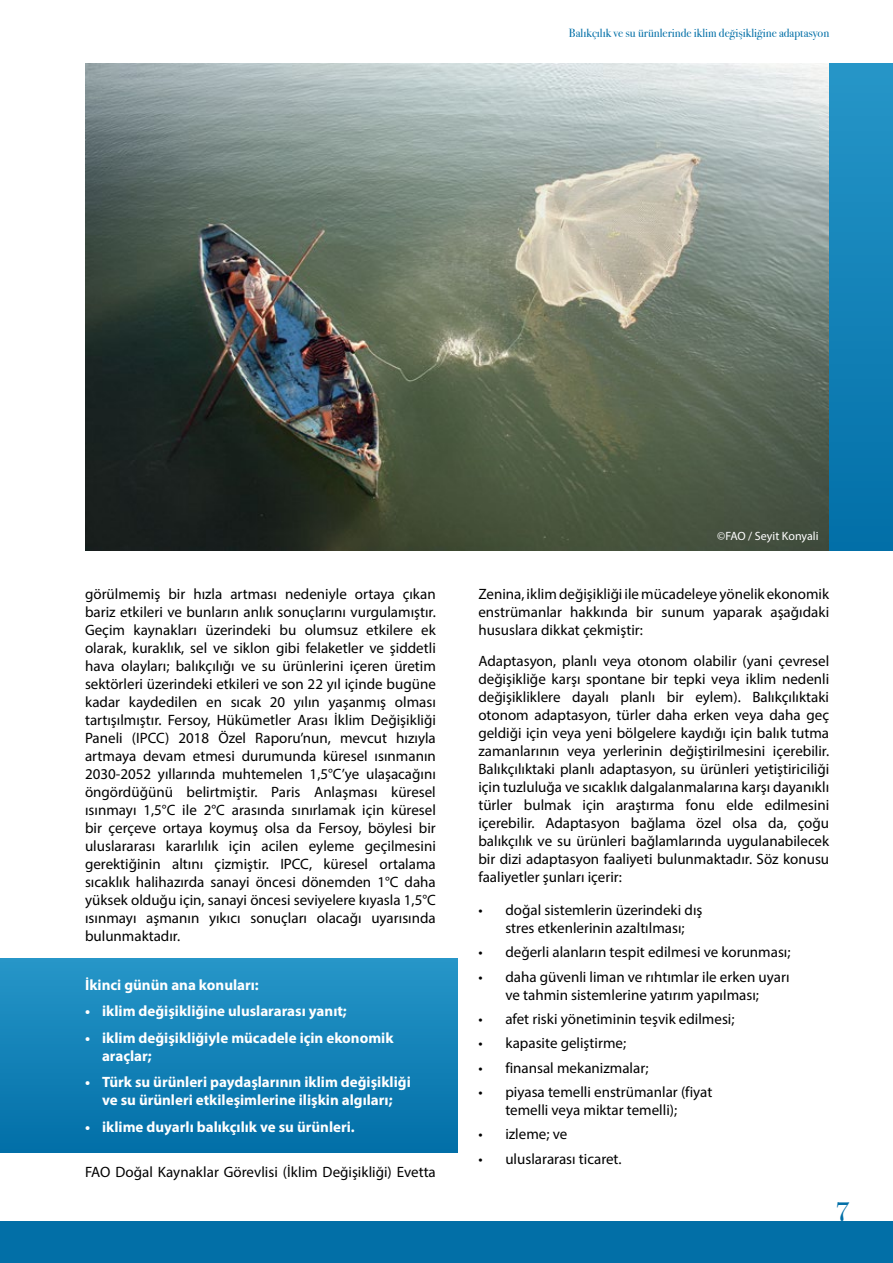
<style>
.page{position:relative;width:893px;height:1263px;background:#fff}
.page>*{position:absolute;margin:0;border:0;box-sizing:border-box;transform-origin:0 0}
.t1{font:27px "Bodoni Svty Two ITCTT";color:#026fa7}
.t2{font:15px/18px "Myriad Pro";color:#000;text-align:justify}
.t3{font:700 15px/18px "Myriad Pro";color:#fff}
.t4{font:12px "Bodoni Svty Two ITCTT";color:#026fa7}
.t5{font:12px "Myriad Pro";color:#fff}
</style>
<div class="page">
<div style="left:0;top:1221px;width:893px;height:42px;background:#026fa7"></div>
<div style="left:0;top:959px;width:457px;height:193px;background:linear-gradient(to bottom,#2696c8,#026fa7)"></div>
<img style="left:85px;top:64px;width:744px;height:486px">
<div style="left:829px;top:64px;width:64px;height:487px;background:linear-gradient(to bottom,#2696c8,#016fa7)"></div>
<p class="t4" style="left:569px;top:23px;width:262px">Balıkçılık ve su ürünlerinde iklim değişikliğine adaptasyon</p>
<p class="t2" style="left:85px;top:585px;width:352px">görülmemiş bir hızla artması nedeniyle ortaya çıkan bariz etkileri ve bunların anlık sonuçlarını vurgulamıştır.<br>Geçim kaynakları üzerindeki bu olumsuz etkilere ek olarak, kuraklık, sel ve siklon gibi felaketler ve şiddetli hava olayları; balıkçılığı ve su ürünlerini içeren üretim sektörleri üzerindeki etkileri ve son 22 yıl içinde bugüne kadar kaydedilen en sıcak 20 yılın yaşanmış olması tartışılmıştır. Fersoy, Hükümetler Arası İklim Değişikliği Paneli (IPCC) 2018 Özel Raporu’nun, mevcut hızıyla artmaya devam etmesi durumunda küresel ısınmanın 2030-2052 yıllarında muhtemelen 1,5°C’ye ulaşacağını öngördüğünü belirtmiştir. Paris Anlaşması küresel ısınmayı 1,5°C ile 2°C arasında sınırlamak için küresel bir çerçeve ortaya koymuş olsa da Fersoy, böylesi bir uluslararası kararlılık için acilen eyleme geçilmesini gerektiğinin altını çizmiştir. IPCC, küresel ortalama sıcaklık halihazırda sanayi öncesi dönemden 1°C daha yüksek olduğu için, sanayi öncesi seviyelere kıyasla 1,5°C ısınmayı aşmanın yıkıcı sonuçları olacağı uyarısında bulunmaktadır.</p>
<p class="t3" style="left:85px;top:975px;width:175px">İkinci günün ana konuları:</p>
<p class="t3" style="left:85px;top:1002px;width:263px">• iklim değişikliğine uluslararası yanıt;</p>
<p class="t3" style="left:102px;top:1028px;width:293px;text-indent:-17px">• iklim değişikliğiyle mücadele için ekonomik araçlar;</p>
<p class="t3" style="left:85px;top:1073px;width:327px;text-align:center">• Türk su ürünleri paydaşlarının iklim değişikliği ve su ürünleri etkileşimlerine ilişkin algıları;</p>
<p class="t3" style="left:85px;top:1117px;width:271px">• iklime duyarlı balıkçılık ve su ürünleri.</p>
<p class="t2" style="left:85px;top:1162px;width:352px">FAO Doğal Kaynaklar Görevlisi (İklim Değişikliği) Evetta</p>
<p class="t5" style="left:717px;top:528px;width:103px">©FAO / Seyit Konyali</p>
<p class="t2" style="left:478px;top:585px;width:352px">Zenina, iklim değişikliği ile mücadeleye yönelik ekonomik enstrümanlar hakkında bir sunum yaparak aşağıdaki hususlara dikkat çekmiştir:</p>
<p class="t2" style="left:478px;top:652px;width:352px">Adaptasyon, planlı veya otonom olabilir (yani çevresel değişikliğe karşı spontane bir tepki veya iklim nedenli değişikliklere dayalı planlı bir eylem). Balıkçılıktaki otonom adaptasyon, türler daha erken veya daha geç geldiği için veya yeni bölgelere kaydığı için balık tutma zamanlarının veya yerlerinin değiştirilmesini içerebilir.<br>Balıkçılıktaki planlı adaptasyon, su ürünleri yetiştiriciliği için tuzluluğa ve sıcaklık dalgalanmalarına karşı dayanıklı türler bulmak için araştırma fonu elde edilmesini içerebilir. Adaptasyon bağlama özel olsa da, çoğu balıkçılık ve su ürünleri bağlamlarında uygulanabilecek bir dizi adaptasyon faaliyeti bulunmaktadır. Söz konusu faaliyetler şunları içerir:</p>
<p class="t2" style="left:505px;top:900px;width:199px;text-indent:-27px">• doğal sistemlerin üzerindeki dış stres etkenlerinin azaltılması;</p>
<p class="t2" style="left:478px;top:943px;width:314px">• değerli alanların tespit edilmesi ve korunması;</p>
<p class="t2" style="left:478px;top:967px;width:313px;text-align:center">• daha güvenli liman ve rıhtımlar ile erken uyarı ve tahmin sistemlerine yatırım yapılması;</p>
<p class="t2" style="left:478px;top:1010px;width:258px">• afet riski yönetiminin teşvik edilmesi;</p>
<p class="t2" style="left:478px;top:1034px;width:149px">• kapasite geliştirme;</p>
<p class="t2" style="left:478px;top:1058px;width:172px">• finansal mekanizmalar;</p>
<p class="t2" style="left:478px;top:1083px;width:235px;text-align:center">• piyasa temelli enstrümanlar (fiyat temelli veya miktar temelli);</p>
<p class="t2" style="left:478px;top:1125px;width:90px">• izleme; ve</p>
<p class="t2" style="left:478px;top:1149px;width:145px">• uluslararası ticaret.</p>
<h1 class="t1" style="left:835px;top:1190px;width:16px">7</h1>
</div>
